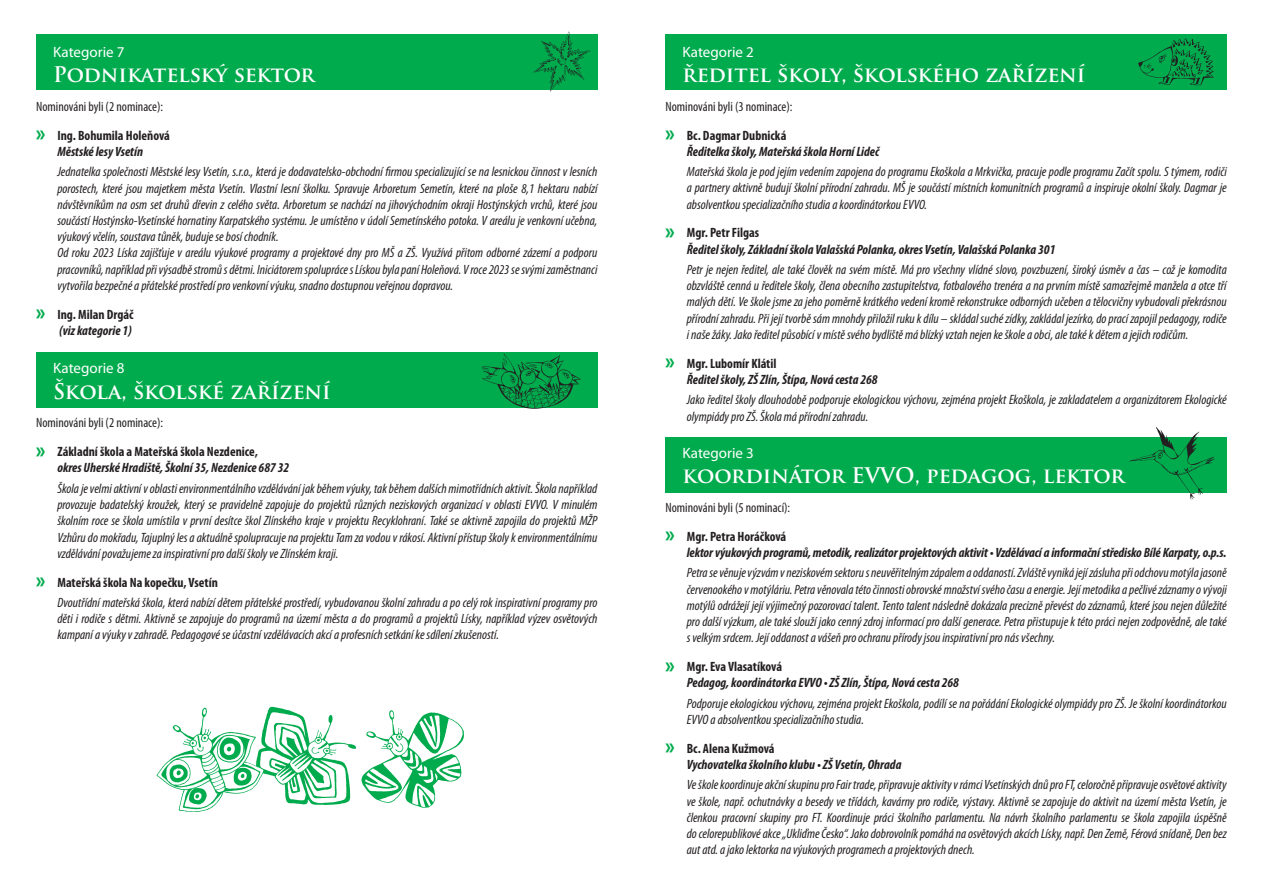
<style>
.page{position:relative;width:1263px;height:893px;background:#fff}
.page>*{position:absolute;margin:0;border:0;box-sizing:border-box;transform-origin:0 0}
.Název_kategorie{font:700 21px "Trajan Pro";color:#fff}
.kategorie{font:15px "Myriad Pro";color:#fff}
.popis{font:italic condensed 13.5px/16.2px "Myriad Pro";color:#231f20;text-align:justify}
.popis-2{font:italic 700 condensed 13.5px "Myriad Pro";color:#231f20}
.jméno{font:700 condensed 13.5px "Myriad Pro";color:#231f20}
.text{font:condensed 13.5px "Myriad Pro";color:#231f20}
.jméno-2{font:italic 700 condensed 13.5px "Myriad Pro";color:#231f20}
.s1{font-size:24px;color:#00ab4d}
</style>
<div class="page">
<div style="left:36px;top:352px;width:561px;height:56px;background:#00ab4d"></div>
<div style="left:36px;top:34px;width:561px;height:55px;background:#00ab4d"></div>
<img style="left:532px;top:31px;width:60px;height:61px">
<div style="left:665px;top:437px;width:562px;height:55px;background:#00ab4d"></div>
<div style="left:665px;top:34px;width:562px;height:55px;background:#00ab4d"></div>
<img style="left:1138px;top:38px;width:76px;height:48px">
<img style="left:1127px;top:427px;width:91px;height:73px">
<img style="left:156px;top:706px;width:308px;height:106px">
<img style="left:481px;top:354px;width:100px;height:55px">
<p class="kategorie" style="left:53px;top:43px;width:73px">Kategorie 7</p>
<p class="Název_kategorie" style="left:53px;top:61px;width:263px">Podnikatelský sektor</p>
<p class="text" style="left:36px;top:98px;width:129px">Nominováni byli (2 nominace):</p>
<p class="jméno" style="left:36px;top:127px;width:135px"><span class="s1">»</span> Ing. Bohumila Holeňová</p>
<p class="popis-2" style="left:57px;top:143px;width:87px">Městské lesy Vsetín</p>
<p class="popis" style="left:57px;top:164px;width:542px">Jednatelka společnosti Městské lesy Vsetín, s.r.o., která je dodavatelsko-obchodní firmou specializující se na lesnickou činnost v lesních porostech, které jsou majetkem města Vsetín. Vlastní lesní školku. Spravuje Arboretum Semetín, které na ploše 8,1 hektaru nabízí návštěvníkům na osm set druhů dřevin z celého světa. Arboretum se nachází na jihovýchodním okraji Hostýnských vrchů, které jsou součástí Hostýnsko-Vsetínské hornatiny Karpatského systému. Je umístěno v údolí Semetínského potoka. V areálu je venkovní učebna, výukový včelín, soustava tůněk, buduje se bosí chodník.</p>
<p class="popis" style="left:57px;top:245px;width:542px">Od roku 2023 Líska zajišťuje v areálu výukové programy a projektové dny pro MŠ a ZŠ. Využívá přitom odborné zázemí a podporu pracovníků, například při výsadbě stromů s dětmi. Iniciátorem spolupráce s Lískou byla paní Holeňová. V roce 2023 se svými zaměstnanci vytvořila bezpečné a přátelské prostředí pro venkovní výuku, snadno dostupnou veřejnou dopravou.</p>
<p class="jméno" style="left:36px;top:306px;width:99px"><span class="s1">»</span> Ing. Milan Drgáč</p>
<p class="jméno-2" style="left:59px;top:322px;width:74px">(viz kategorie 1)</p>
<p class="kategorie" style="left:53px;top:359px;width:73px">Kategorie 8</p>
<p class="Název_kategorie" style="left:53px;top:378px;width:279px">Škola, školské zařízení</p>
<p class="text" style="left:36px;top:415px;width:129px">Nominováni byli (2 nominace):</p>
<p class="jméno" style="left:36px;top:443px;width:223px"><span class="s1">»</span> Základní škola a Mateřská škola Nezdenice,</p>
<p class="popis-2" style="left:57px;top:460px;width:233px">okres Uherské Hradiště, Školní 35, Nezdenice 687 32</p>
<p class="popis" style="left:57px;top:480px;width:542px">Škola je velmi aktivní v oblasti environmentálního vzdělávání jak během výuky, tak během dalších mimotřídních aktivit. Škola například provozuje badatelský kroužek, který se pravidelně zapojuje do projektů různých neziskových organizací v oblasti EVVO. V minulém školním roce se škola umístila v první desítce škol Zlínského kraje v projektu Recyklohraní. Také se aktivně zapojila do projektů MŽP Vzhůru do mokřadu, Tajuplný les a aktuálně spolupracuje na projektu Tam za vodou v rákosí. Aktivní přístup školy k environmentálnímu vzdělávání považujeme za inspirativní pro další školy ve Zlínském kraji.</p>
<p class="jméno" style="left:36px;top:574px;width:183px"><span class="s1">»</span> Mateřská škola Na kopečku, Vsetín</p>
<p class="popis" style="left:57px;top:594px;width:542px">Dvoutřídní mateřská škola, která nabízí dětem přátelské prostředí, vybudovanou školní zahradu a po celý rok inspirativní programy pro děti i rodiče s dětmi. Aktivně se zapojuje do programů na území města a do programů a projektů Lísky, například výzev osvětových kampaní a výuky v zahradě. Pedagogové se účastní vzdělávacích akcí a profesních setkání ke sdílení zkušeností.</p>
<p class="kategorie" style="left:682px;top:42px;width:73px">Kategorie 2</p>
<p class="Název_kategorie" style="left:682px;top:61px;width:404px">ředitel školy, školského zařízení</p>
<p class="text" style="left:665px;top:98px;width:129px">Nominováni byli (3 nominace):</p>
<p class="jméno" style="left:665px;top:127px;width:122px"><span class="s1">»</span> Bc. Dagmar Dubnická</p>
<p class="popis-2" style="left:687px;top:143px;width:194px">Ředitelka školy, Mateřská škola Horní Lideč</p>
<p class="popis" style="left:687px;top:163px;width:542px">Mateřská škola je pod jejím vedením zapojena do programu Ekoškola a Mrkvička, pracuje podle programu Začít spolu. S týmem, rodiči a partnery aktivně budují školní přírodní zahradu. MŠ je součástí místních komunitních programů a inspiruje okolní školy. Dagmar je absolventkou specializačního studia a koordinátorkou EVVO.</p>
<p class="jméno" style="left:665px;top:224px;width:95px"><span class="s1">»</span> Mgr. Petr Filgas</p>
<p class="popis-2" style="left:687px;top:241px;width:370px">Ředitel školy, Základní škola Valašská Polanka, okres Vsetín, Valašská Polanka 301</p>
<p class="popis" style="left:687px;top:261px;width:542px">Petr je nejen ředitel, ale také člověk na svém místě. Má pro všechny vlídné slovo, povzbuzení, široký úsměv a čas – což je komodita obzvláště cenná u ředitele školy, člena obecního zastupitelstva, fotbalového trenéra a na prvním místě samozřejmě manžela a otce tří malých dětí. Ve škole jsme za jeho poměrně krátkého vedení kromě rekonstrukce odborných učeben a tělocvičny vybudovali překrásnou přírodní zahradu. Při její tvorbě sám mnohdy přiložil ruku k dílu – skládal suché zídky, zakládal jezírko, do prací zapojil pedagogy, rodiče i naše žáky. Jako ředitel působící v místě svého bydliště má blízký vztah nejen ke škole a obci, ale také k dětem a jejich rodičům.</p>
<p class="jméno" style="left:665px;top:355px;width:112px"><span class="s1">»</span> Mgr. Lubomír Klátil</p>
<p class="popis-2" style="left:687px;top:371px;width:192px">Ředitel školy, ZŠ Zlín, Štípa, Nová cesta 268</p>
<p class="popis" style="left:687px;top:392px;width:542px">Jako ředitel školy dlouhodobě podporuje ekologickou výchovu, zejména projekt Ekoškola, je zakladatelem a organizátorem Ekologické olympiády pro ZŠ. Škola má přírodní zahradu.</p>
<p class="kategorie" style="left:682px;top:443px;width:73px">Kategorie 3</p>
<p class="Název_kategorie" style="left:682px;top:462px;width:444px">koordinátor EVVO, pedagog, lektor</p>
<p class="text" style="left:665px;top:499px;width:126px">Nominováni byli (5 nominací):</p>
<p class="jméno" style="left:665px;top:528px;width:122px"><span class="s1">»</span> Mgr. Petra Horáčková</p>
<p class="popis-2" style="left:687px;top:544px;width:541px">lektor výukových programů, metodik, realizátor projektových aktivit • Vzdělávací a informační středisko Bílé Karpaty, o.p.s.</p>
<p class="popis" style="left:687px;top:565px;width:542px">Petra se věnuje výzvám v neziskovém sektoru s neuvěřitelným zápalem a oddaností. Zvláště vyniká její zásluha při odchovu motýla jasoně červenookého v motýláriu. Petra věnovala této činnosti obrovské množství svého času a energie. Její metodika a pečlivé záznamy o vývoji motýlů odrážejí její výjimečný pozorovací talent. Tento talent následně dokázala precizně převést do záznamů, které jsou nejen důležité pro další výzkum, ale také slouží jako cenný zdroj informací pro další generace. Petra přistupuje k této práci nejen zodpovědně, ale také s velkým srdcem. Její oddanost a vášeň pro ochranu přírody jsou inspirativní pro nás všechny.</p>
<p class="jméno" style="left:665px;top:658px;width:118px"><span class="s1">»</span> Mgr. Eva Vlasatíková</p>
<p class="popis-2" style="left:687px;top:674px;width:274px">Pedagog, koordinátorka EVVO • ZŠ Zlín, Štípa, Nová cesta 268</p>
<p class="popis" style="left:687px;top:695px;width:542px">Podporuje ekologickou výchovu, zejména projekt Ekoškola, podílí se na pořádání Ekologické olympiády pro ZŠ. Je školní koordinátorkou<br>EVVO a absolventkou specializačního studia.</p>
<p class="jméno" style="left:665px;top:740px;width:111px"><span class="s1">»</span> Bc. Alena Kužmová</p>
<p class="popis-2" style="left:687px;top:756px;width:216px">Vychovatelka školního klubu • ZŠ Vsetín, Ohrada</p>
<p class="popis" style="left:687px;top:777px;width:541px">Ve škole koordinuje akční skupinu pro Fair trade, připravuje aktivity v rámci Vsetínských dnů pro FT, celoročně připravuje osvětové aktivity ve škole, např. ochutnávky a besedy ve třídách, kavárny pro rodiče, výstavy. Aktivně se zapojuje do aktivit na území města Vsetín, je členkou pracovní skupiny pro FT. Koordinuje práci školního parlamentu. Na návrh školního parlamentu se škola zapojila úspěšně do celorepublikové akce „Ukliďme Česko“. Jako dobrovolník pomáhá na osvětových akcích Lísky, např. Den Země, Férová snídaně, Den bez aut atd. a jako lektorka na výukových programech a projektových dnech.</p>
</div>
